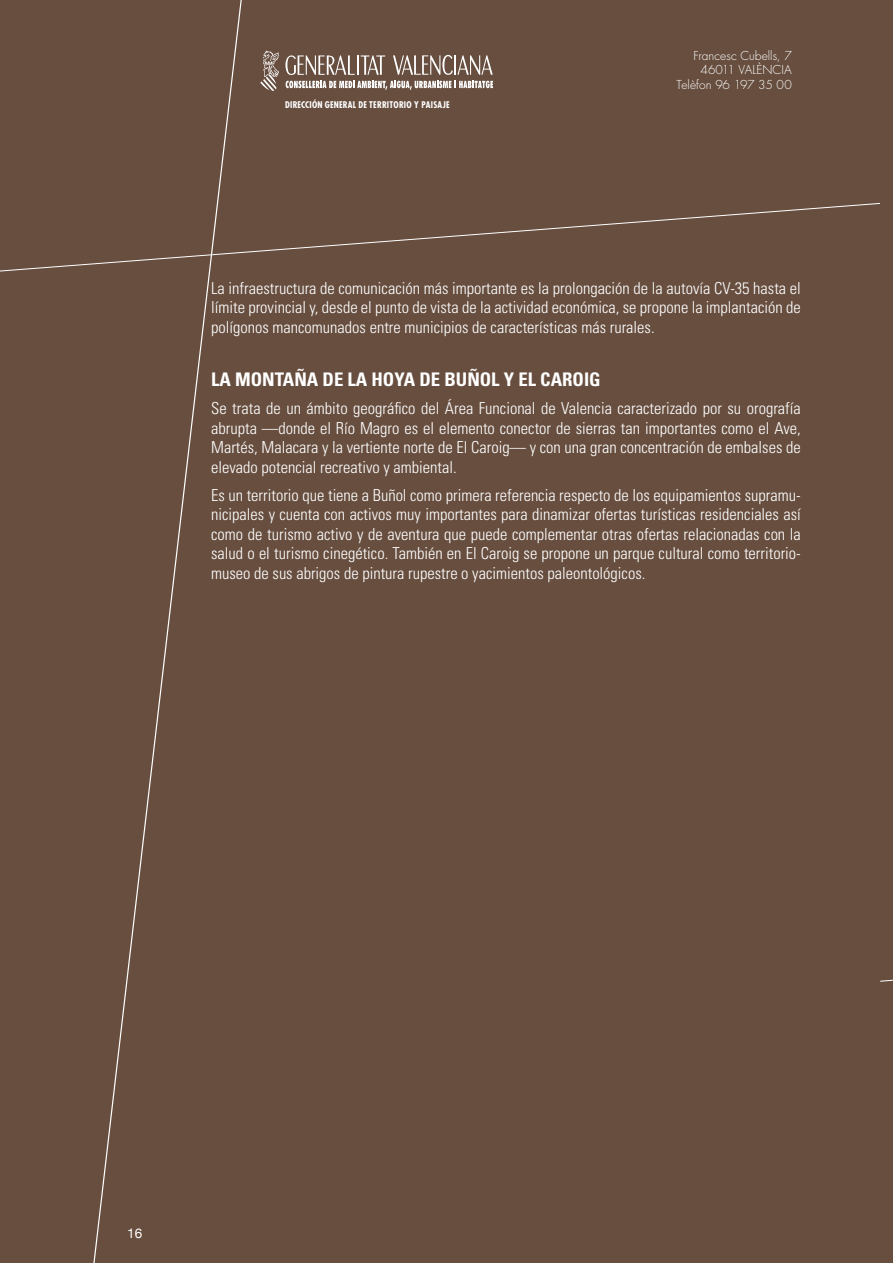
<style>
.page{position:relative;width:893px;height:1263px;background:#674e3f}
.page>*{position:absolute;margin:0;border:0;box-sizing:border-box;transform-origin:0 0}
._02_INTRO_TITULO{font:700 condensed 18.75px "Univers";color:#fff}
._02_Areas_TXT{font:300 condensed 16.5px/19.5px "Univers";color:#fff;text-align:justify}
.t1{font:13.5px "Helvetica Neue";color:#fff}
.t2{font:300 12px/14.4px "Futura";letter-spacing:.005em;color:#fff;text-align:right}
.t3{font:700 condensed 9px "Futura";letter-spacing:.025em;color:#fff}
</style>
<div class="page">
<svg style="left:93px;top:0;width:149px;height:1263px"></svg>
<svg style="left:0;top:202px;width:880px;height:71px"></svg>
<svg style="left:260px;top:51px;width:19px;height:40px"></svg>
<svg style="left:285px;top:55px;width:208px;height:35px"></svg>
<svg style="left:880px;top:979px;width:13px;height:3px"></svg>
<p class="t3" style="left:285px;top:99px;width:166px">DIRECCIÓN GENERAL DE TERRITORIO Y PAISAJE</p>
<p class="t2" style="left:677px;top:49px;width:117px">Francesc Cubells, 7<br>46011 Valènc ia<br>Telèfon 96 197 35 00</p>
<p class="_02_Areas_TXT" style="left:211px;top:278px;width:591px">La infraestructura de comunicación más importante es la prolongación de la autovía CV-35 hasta el límite provincial y, desde el punto de vista de la actividad económica, se propone la implantación de polígonos mancomunados entre municipios de características más rurales.</p>
<p class="_02_INTRO_TITULO" style="left:211px;top:368px;width:37px">LA MONTA</p>
<p class="_02_INTRO_TITULO" style="left:294px;top:368px;width:100px">ÑA DE LA HOYA</p>
<p class="_02_INTRO_TITULO" style="left:419px;top:368px;width:142px">DE BUÑOL Y EL CAROIG</p>
<p class="_02_Areas_TXT" style="left:211px;top:399px;width:591px">Se trata de un ámbito geográfico del Área Funcional de Valencia caracterizado por su orografía abrupta —donde el Río Magro es el elemento conector de sierras tan importantes como el Ave, Martés, Malacara y la vertiente norte de El Caroig— y con una gran concentración de embalses de elevado potencial recreativo y ambiental.</p>
<p class="_02_Areas_TXT" style="left:211px;top:485px;width:591px">Es un territorio que tiene a Buñol como primera referencia respecto de los equipamientos supramu&shy;nicipales y cuenta con activos muy importantes para dinamizar ofertas turísticas residenciales así como de turismo activo y de aventura que puede complementar otras ofertas relacionadas con la salud o el turismo cinegético. También en El Caroig se propone un parque cultural como territorio&shy;museo de sus abrigos de pintura rupestre o yacimientos paleontológicos.</p>
<p class="t1" style="left:127px;top:1225px;width:17px">16</p>
</div>
